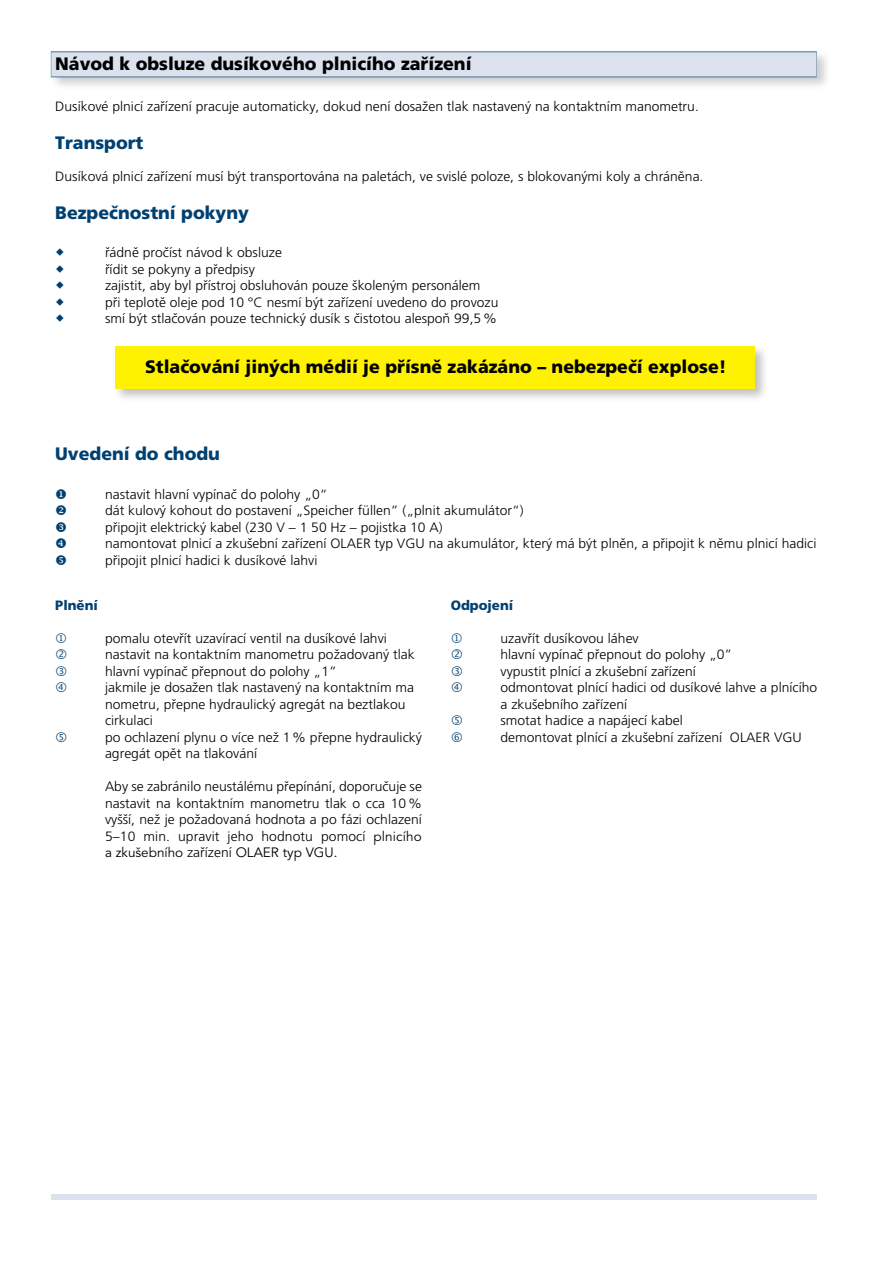
<style>
.page{position:relative;width:893px;height:1263px;background:#fff}
.page>*{position:absolute;margin:0;border:0;box-sizing:border-box;transform-origin:0 0}
.t1{font:900 18px "Frutiger CE";color:#000}
.t2{font:900 18px "Frutiger CE";color:#004071}
.t3{font:300 13.5px/16.5px "Frutiger CE";color:#000}
.t4{font:13.5px "Avenir";color:#000}
.t5{font:900 13.5px "Frutiger CE";color:#004071}
.s1{font-family:"Avenir";font-weight:400}
.s2{font-family:"Frutiger CE";font-weight:300}
</style>
<div class="page">
<div style="left:49px;top:48px;width:782px;height:43px;background:#000;opacity:.25"></div>
<div style="left:51px;top:51px;width:765px;height:26px;background:#dbe2ed"></div>
<div style="left:51px;top:1194px;width:765px;height:5px;background:#dbe2ed"></div>
<div style="left:112px;top:343px;width:659px;height:61px;background:#000;opacity:.25"></div>
<div style="left:115px;top:346px;width:640px;height:43px;background:#fff200"></div>
<h1 class="t1" style="left:55px;top:53px;width:418px">Návod k obsluze dusíkového plnicího zařízení</h1>
<p class="t3" style="left:55px;top:98px;width:645px">Dusíkové plnicí zařízení pracuje automaticky, dokud není dosažen tlak nastavený na kontaktním manometru.</p>
<h1 class="t2" style="left:55px;top:132px;width:90px">Transport</h1>
<p class="t3" style="left:55px;top:168px;width:650px">Dusíková plnicí zařízení musí být transportována na paletách, ve svislé poloze, s blokovanými koly a chráněna.</p>
<h1 class="t2" style="left:55px;top:202px;width:195px">Bezpečnostní pokyny</h1>
<p class="t3" style="left:105px;top:244px;width:395px">řádně pročíst návod k obsluze<br>řídit se pokyny a předpisy<br>zajistit, aby byl přístroj obsluhován pouze školeným personálem při teplotě oleje pod 10 °C nesmí být zařízení uvedeno do provozu smí být stlačován pouze technický dusík s čistotou alespoň 99,5%</p>
<h1 class="t1" style="left:145px;top:356px;width:583px">Stlačování jiných médií je přísně zakázáno – nebezpečí explose!</h1>
<h1 class="t2" style="left:55px;top:443px;width:166px">Uvedení do chodu</h1>
<p class="t3" style="left:105px;top:485px;width:224px">nastavit hlavní vypínač do polohy „0“</p>
<p class="t3" style="left:105px;top:502px;width:713px">dát kulový kohout do postavení „Speicher füllen” („plnit akumulátor“)<br>připojit elektrický kabel (230 V – 1 50 Hz – pojistka 10 A)<br>namontovat plnicí a zkušební zařízení OLAER typ VGU na akumulátor, který má být plněn, a připojit k němu plnicí hadici připojit plnicí hadici k dusíkové lahvi</p>
<p class="t5" style="left:55px;top:597px;width:44px">Plnění</p>
<p class="t3" style="left:105px;top:630px;width:318px">pomalu otevřít uzavírací ventil na dusíkové lahvi nastavit na kontaktním manometru požadovaný tlak hlavní vypínač přepnout do polohy „1”<br>jakmile je dosažen tlak nastavený na kontaktním ma nometru, přepne hydraulický agregát na beztlakou cirkulaci<br>po ochlazení plynu o více než 1% přepne hydraulický agregát opět na tlakování</p>
<p class="t3" style="left:105px;top:778px;width:318px;text-align:justify">Aby se zabránilo neustálému přepínání, doporučuje se nastavit na kontaktním manometru tlak o cca 10% vyšší, než je požadovaná hodnota a po fázi ochlazení 5–10 min. upravit jeho hodnotu pomocí <span class="s1">plnicího</span></p>
<p class="t4" style="left:105px;top:845px;width:234px">a zkušebního <span class="s2">zařízení</span> OLAER typ VGU.</p>
<p class="t5" style="left:451px;top:597px;width:64px">Odpojení</p>
<p class="t3" style="left:500px;top:630px;width:318px">uzavřít dusíkovou láhev<br>hlavní vypínač přepnout do polohy „0”<br>vypustit plnící a zkušební zařízení<br>odmontovat plnící hadici od dusíkové lahve a plnícího a zkušebního zařízení<br>smotat hadice a napájecí kabel<br>demontovat plnící a zkušební zařízení OLAER VGU</p>
</div>
